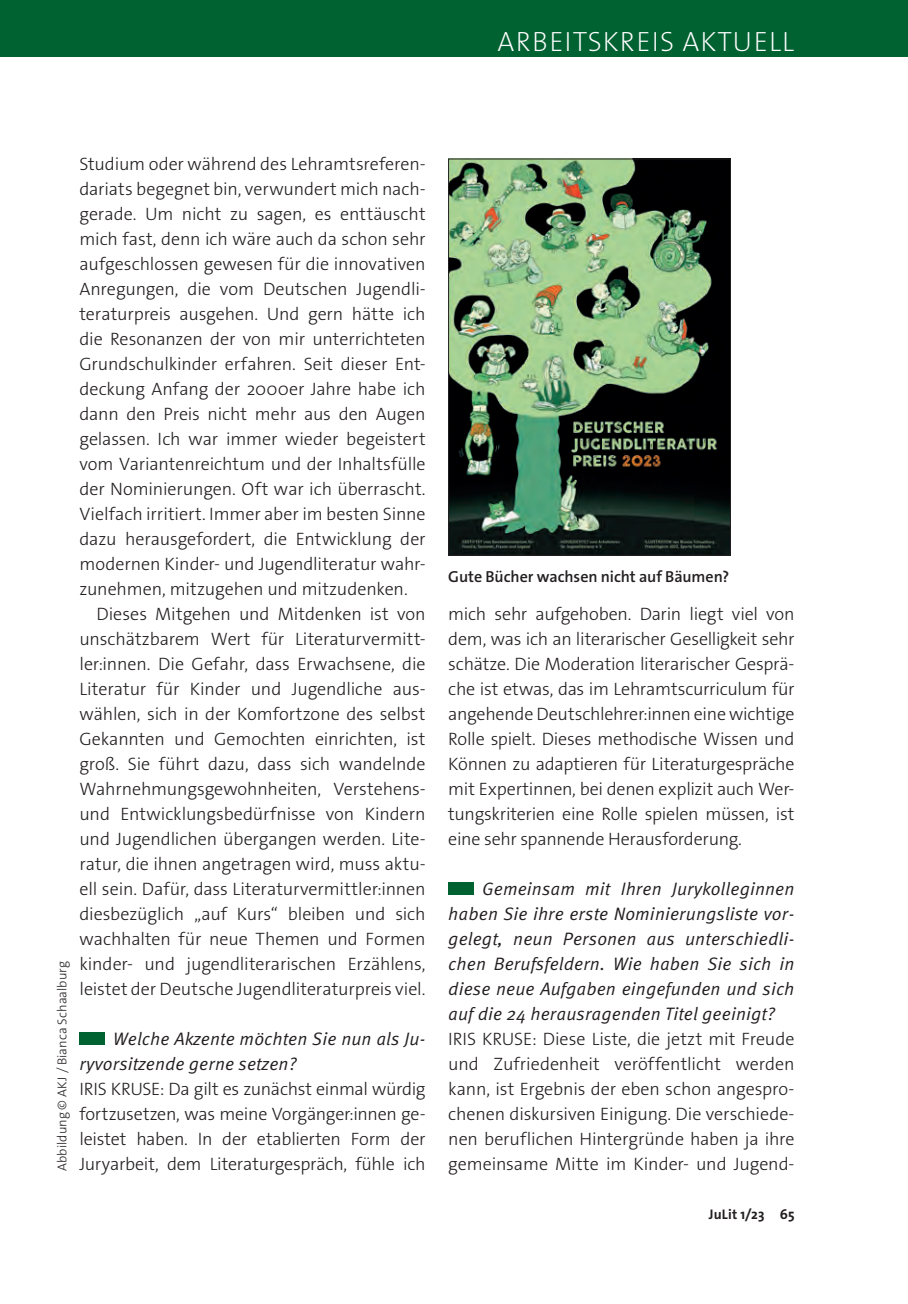
<style>
.page{position:relative;width:908px;height:1304px;background:#fff}
.page>*{position:absolute;margin:0;border:0;box-sizing:border-box;transform-origin:0 0}
.t1{font:200 28px "The Sans Os F";letter-spacing:.04em;color:#fff}
.t2{font:300 18px/25px "The Sans Os F";letter-spacing:-.005em;color:#231f20;text-align:justify}
.t3{font:18px/25px "Meta OT Norm Ita";letter-spacing:.005em;color:#231f20;text-align:justify}
.t4{font:600 16px "The Sans Os F";letter-spacing:-.005em;color:#231f20}
.t5{font:700 14px "The Sans Os F";letter-spacing:.015em;color:#231f20}
.t6{font:300 13px "The Sans Os F";letter-spacing:.005em;color:#231f20}
</style>
<div class="page">
<div style="left:0;top:0;width:907px;height:57px;background:#006131"></div>
<div style="left:448px;top:882px;width:25px;height:13px;background:#006131"></div>
<div style="left:79px;top:1032px;width:26px;height:13px;background:#006131"></div>
<img style="left:450px;top:161px;width:278px;height:393px">
<div style="left:448px;top:159px;width:282px;height:397px;border:1px solid #231f20"></div>
<h1 class="t1" style="left:497px;top:24px;width:298px">ARBEITSKREIS AKTUELL</h1>
<p class="t6" style="left:54px;top:1171px;width:211px;rotate:-90deg">Abbildung © AKJ / Bianca Schaalburg</p>
<p class="t2" style="left:79px;top:152px;width:347px">Studium oder während des Lehramtsreferen-</p>
<p class="t2" style="left:79px;top:177px;width:347px">dariats begegnet bin, verwundert mich nach-</p>
<p class="t2" style="left:79px;top:202px;width:347px">gerade. Um nicht zu sagen, es enttäuscht</p>
<p class="t2" style="left:79px;top:227px;width:347px">mich fast, denn ich wäre auch da schon sehr</p>
<p class="t2" style="left:79px;top:252px;width:347px">aufgeschlossen gewesen für die innovativen</p>
<p class="t2" style="left:79px;top:277px;width:347px">Anregungen, die vom Deutschen Jugendli-</p>
<p class="t2" style="left:79px;top:302px;width:347px">teraturpreis ausgehen. Und gern hätte ich</p>
<p class="t2" style="left:79px;top:327px;width:347px">die Resonanzen der von mir unterrichteten</p>
<p class="t2" style="left:79px;top:352px;width:347px">Grundschulkinder erfahren. Seit dieser Ent-</p>
<p class="t2" style="left:79px;top:377px;width:347px">deckung Anfang der 2000er Jahre habe ich</p>
<p class="t2" style="left:79px;top:402px;width:347px">dann den Preis nicht mehr aus den Augen</p>
<p class="t2" style="left:79px;top:427px;width:347px">gelassen. Ich war immer wieder begeistert</p>
<p class="t2" style="left:79px;top:452px;width:347px">vom Variantenreichtum und der Inhaltsfülle</p>
<p class="t2" style="left:79px;top:477px;width:347px">der Nominierungen. Oft war ich überrascht.</p>
<p class="t2" style="left:79px;top:502px;width:347px">Vielfach irritiert. Immer aber im besten Sinne</p>
<p class="t2" style="left:79px;top:527px;width:347px">dazu herausgefordert, die Entwicklung der</p>
<p class="t2" style="left:79px;top:552px;width:347px">modernen Kinder- und Jugendliteratur wahr-</p>
<p class="t2" style="left:79px;top:577px;width:330px">zunehmen, mitzugehen und mitzudenken.</p>
<p class="t2" style="left:96px;top:602px;width:330px">Dieses Mitgehen und Mitdenken ist von</p>
<p class="t2" style="left:79px;top:627px;width:346px">unschätzbarem Wert für Literaturvermitt-</p>
<p class="t2" style="left:79px;top:652px;width:347px">ler:innen. Die Gefahr, dass Erwachsene, die</p>
<p class="t2" style="left:79px;top:677px;width:347px">Literatur für Kinder und Jugendliche aus-</p>
<p class="t2" style="left:79px;top:702px;width:347px">wählen, sich in der Komfortzone des selbst</p>
<p class="t2" style="left:79px;top:727px;width:347px">Gekannten und Gemochten einrichten, ist</p>
<p class="t2" style="left:79px;top:752px;width:347px">groß. Sie führt dazu, dass sich wandelnde</p>
<p class="t2" style="left:79px;top:777px;width:347px">Wahrnehmungsgewohnheiten, Verstehens-</p>
<p class="t2" style="left:79px;top:802px;width:347px">und Entwicklungsbedürfnisse von Kindern</p>
<p class="t2" style="left:79px;top:827px;width:347px">und Jugendlichen übergangen werden. Lite-</p>
<p class="t2" style="left:79px;top:852px;width:347px">ratur, die ihnen angetragen wird, muss aktu-</p>
<p class="t2" style="left:79px;top:877px;width:347px">ell sein. Dafür, dass Literaturvermittler:innen</p>
<p class="t2" style="left:79px;top:902px;width:347px">diesbezüglich „auf Kurs“ bleiben und sich</p>
<p class="t2" style="left:79px;top:927px;width:347px">wachhalten für neue Themen und Formen</p>
<p class="t2" style="left:79px;top:952px;width:347px">kinder- und jugendliterarischen Erzählens,</p>
<p class="t2" style="left:79px;top:977px;width:347px">leistet der Deutsche Jugendliteraturpreis viel.</p>
<p class="t3" style="left:79px;top:1027px;width:347px;text-indent:34px">Welche Akzente möchten Sie nun als Ju&shy;ryvorsitzende gerne setzen?</p>
<p class="t2" style="left:79px;top:1077px;width:347px">IRIS KRUSE: Da gilt es zunächst einmal würdig fortzusetzen, was meine Vorgänger:innen ge&shy;leistet haben. In der etablierten Form der Juryarbeit, dem Literaturgespräch, fühle ich</p>
<p class="t4" style="left:448px;top:566px;width:282px">Gute Bücher wachsen nicht auf Bäumen?</p>
<p class="t2" style="left:448px;top:602px;width:347px">mich sehr aufgehoben. Darin liegt viel von dem, was ich an literarischer Geselligkeit sehr schätze. Die Moderation literarischer Gesprä&shy;che ist etwas, das im Lehramtscurriculum für angehende Deutschlehrer:innen eine wichtige Rolle spielt. Dieses methodische Wissen und Können zu adaptieren für Literaturgespräche mit Expertinnen, bei denen explizit auch Wer&shy;tungskriterien eine Rolle spielen müssen, ist eine sehr spannende Herausforderung.</p>
<p class="t3" style="left:448px;top:877px;width:347px;text-indent:34px">Gemeinsam mit Ihren Jurykolleginnen haben Sie ihre erste Nominierungsliste vor&shy;gelegt, neun Personen aus unterschiedli&shy;chen Berufsfeldern. Wie haben Sie sich in diese neue Aufgaben eingefunden und sich auf die 24 herausragenden Titel geeinigt?</p>
<p class="t2" style="left:448px;top:1027px;width:347px">IRIS KRUSE: Diese Liste, die jetzt mit Freude und Zufriedenheit veröffentlicht werden kann, ist Ergebnis der eben schon angespro&shy;chenen diskursiven Einigung. Die verschiede&shy;nen beruflichen Hintergründe haben ja ihre gemeinsame Mitte im Kinder- und Jugend-</p>
<p class="t5" style="left:708px;top:1205px;width:87px">JuLit 1/23 65</p>
</div>
